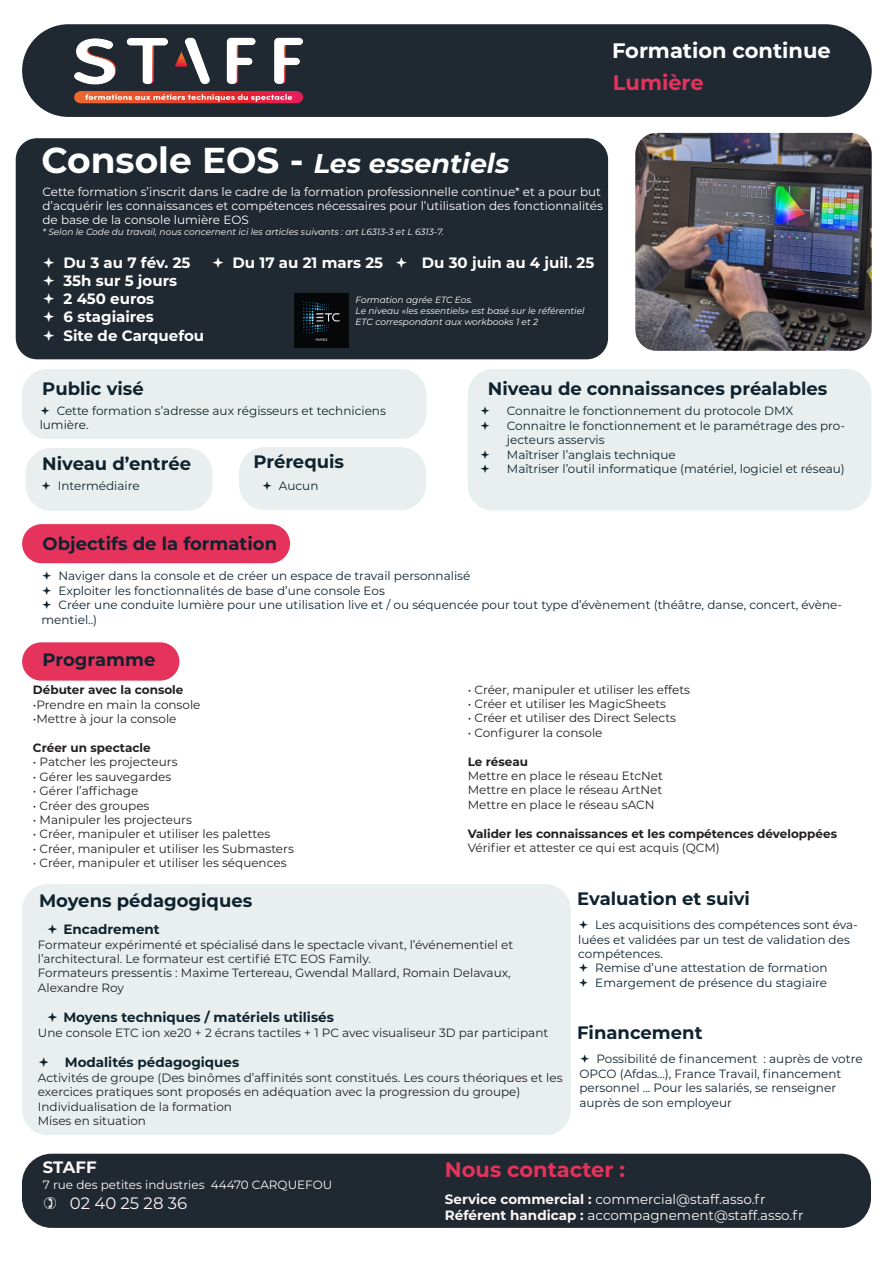
<style>
.page{position:relative;width:893px;height:1263px;background:#fff}
.page>*{position:absolute;margin:0;border:0;box-sizing:border-box;transform-origin:0 0}
.t1{font:italic 700 27px "Montserrat";color:#fff}
.t2{font:700 21px "Montserrat";color:#e5335b}
.t3{font:700 21px "Montserrat";color:#fff}
.t4{font:700 18px "Montserrat";color:#0f232f}
.t5{font:16.5px "Montserrat";color:#fef8f8}
.t6{font:700 16.5px "Montserrat";letter-spacing:-.005em;color:#fef8f8}
.t7{font:700 15px "Montserrat";color:#fff}
.t8{font:13.5px "Montserrat";color:#fef8f8}
.t9{font:700 13.5px "Montserrat";color:#0f232f}
.t10{font:12px/14.4px "Montserrat";color:#231f20}
.t11{font:12px/14.4px "Montserrat";color:#0f232f}
.t12{font:12px/14.4px "Montserrat";color:#fff}
.t13{font:700 12px "Montserrat";color:#231f20}
.t14{font:12px "Montserrat";color:#fef8f8}
.t15{font:italic 9px/10.8px "Montserrat";color:#fff}
.s1{font-style:normal;font-size:36px}
.s2{font-weight:700}
</style>
<div class="page">
<div style="left:22px;top:884px;width:549px;height:251px;background:#e9efee;border-radius:26px"></div>
<div style="left:239px;top:447px;width:187px;height:63px;background:#e9efee;border-radius:26px"></div>
<div style="left:22px;top:642px;width:157px;height:39px;background:#e5335b;border-radius:19px"></div>
<div style="left:22px;top:524px;width:268px;height:39px;background:#e5335b;border-radius:20px"></div>
<div style="left:22px;top:24px;width:850px;height:93px;background:#202932;border-radius:46px"></div>
<div style="left:16px;top:138px;width:592px;height:221px;background:#202932;border-radius:21px"></div>
<img style="left:54px;top:24px;width:267px;height:80px">
<div style="left:22px;top:369px;width:404px;height:70px;background:#e9efee;border-radius:26px"></div>
<div style="left:468px;top:369px;width:403px;height:141px;background:#e9efee;border-radius:26px"></div>
<div style="left:26px;top:448px;width:187px;height:63px;background:#e9efee;border-radius:26px"></div>
<img style="left:635px;top:133px;width:237px;height:218px">
<div style="left:22px;top:1154px;width:849px;height:74px;background:#202932;border-radius:30px"></div>
<img style="left:295px;top:294px;width:53px;height:53px">
<p class="t3" style="left:612px;top:36px;width:220px">Formation continue</p>
<p class="t2" style="left:613px;top:67px;width:92px">Lumière</p>
<p class="t1" style="left:41px;top:144px;width:469px"><span class="s1">Console EOS -</span> Les essentiels</p>
<p class="t12" style="left:43px;top:184px;width:562px">Cette formation s’inscrit dans le cadre de la formation professionnelle continue* et a pour but d’acquérir les connaissances et compétences nécessaires pour l’utilisation des fonctionnalités de base de la console lumière EOS</p>
<p class="t15" style="left:43px;top:226px;width:403px">* Selon le Code du travail, nous concernent ici les articles suivants : art L6313-3 et L 6313-7.</p>
<p class="t7" style="left:64px;top:251px;width:128px">Du 3 au 7 fév. 25</p>
<p class="t7" style="left:64px;top:269px;width:115px">35h sur 5 jours</p>
<p class="t7" style="left:64px;top:287px;width:92px">2 450 euros</p>
<p class="t7" style="left:64px;top:305px;width:92px">6 stagiaires</p>
<p class="t7" style="left:64px;top:325px;width:142px">Site de Carquefou</p>
<p class="t4" style="left:42px;top:375px;width:103px">Public visé</p>
<p class="t11" style="left:40px;top:403px;width:348px;text-indent:17px">Cette formation s’adresse aux régisseurs et techniciens lumière.</p>
<p class="t7" style="left:233px;top:252px;width:152px">Du 17 au 21 mars 25</p>
<p class="t7" style="left:422px;top:251px;width:174px">Du 30 juin au 4 juil. 25</p>
<p class="t15" style="left:355px;top:294px;width:119px">Formation agrée ETC Eos.</p>
<p class="t15" style="left:355px;top:305px;width:231px">Le niveau «les essentiels» est basé sur le référentiel<br>ETC correspondant aux workbooks 1 et 2</p>
<p class="t4" style="left:488px;top:375px;width:341px">Niveau de connaissances préalables</p>
<p class="t11" style="left:507px;top:403px;width:288px">Connaitre le fonctionnement du protocole DMX</p>
<p class="t11" style="left:507px;top:418px;width:340px">Connaitre le fonctionnement et le paramétrage des pro&shy;jecteurs asservis</p>
<p class="t11" style="left:507px;top:447px;width:170px">Maîtriser l’anglais technique</p>
<p class="t11" style="left:507px;top:461px;width:340px">Maîtriser l’outil informatique (matériel, logiciel et réseau)</p>
<p class="t4" style="left:253px;top:449px;width:92px">Prérequis</p>
<p class="t11" style="left:279px;top:478px;width:41px">Aucun</p>
<p class="t4" style="left:42px;top:450px;width:150px">Niveau d’entrée</p>
<p class="t11" style="left:58px;top:478px;width:83px">Intermédiaire</p>
<p class="t4" style="left:43px;top:531px;width:236px">Objectifs de la formation</p>
<p class="t11" style="left:59px;top:568px;width:413px">Naviger dans la console et de créer un espace de travail personnalisé</p>
<p class="t11" style="left:59px;top:583px;width:328px">Exploiter les fonctionnalités de base d’une console Eos</p>
<p class="t11" style="left:42px;top:597px;width:802px;text-indent:17px">Créer une conduite lumière pour une utilisation live et / ou séquencée pour tout type d’évènement (théâtre, danse, concert, évène&shy;mentiel..)</p>
<p class="t4" style="left:43px;top:646px;width:114px">Programme</p>
<p class="t13" style="left:33px;top:681px;width:152px">Débuter avec la console</p>
<p class="t10" style="left:33px;top:697px;width:169px">•Prendre en main la console</p>
<p class="t10" style="left:33px;top:711px;width:145px">•Mettre à jour la console</p>
<p class="t13" style="left:33px;top:739px;width:119px">Créer un spectacle</p>
<p class="t10" style="left:33px;top:754px;width:146px">• Patcher les projecteurs</p>
<p class="t10" style="left:33px;top:769px;width:140px">• Gérer les sauvegardes</p>
<p class="t10" style="left:33px;top:783px;width:107px">• Gérer l’affichage</p>
<p class="t10" style="left:33px;top:798px;width:118px">• Créer des groupes</p>
<p class="t10" style="left:33px;top:812px;width:160px">• Manipuler les projecteurs</p>
<p class="t10" style="left:33px;top:826px;width:239px">• Créer, manipuler et utiliser les palettes</p>
<p class="t10" style="left:33px;top:841px;width:262px">• Créer, manipuler et utiliser les Submasters</p>
<p class="t10" style="left:33px;top:855px;width:255px">• Créer, manipuler et utiliser les séquences</p>
<p class="t10" style="left:468px;top:682px;width:224px">• Créer, manipuler et utiliser les effets</p>
<p class="t10" style="left:468px;top:696px;width:200px">• Créer et utiliser les MagicSheets</p>
<p class="t10" style="left:468px;top:710px;width:210px">• Créer et utiliser des Direct Selects</p>
<p class="t10" style="left:468px;top:725px;width:136px">• Configurer la console</p>
<p class="t13" style="left:468px;top:753px;width:62px">Le réseau</p>
<p class="t10" style="left:468px;top:768px;width:197px">Mettre en place le réseau EtcNet</p>
<p class="t10" style="left:468px;top:782px;width:196px">Mettre en place le réseau ArtNet</p>
<p class="t10" style="left:468px;top:797px;width:188px">Mettre en place le réseau sACN</p>
<p class="t13" style="left:468px;top:825px;width:371px">Valider les connaissances et les compétences développées</p>
<p class="t10" style="left:468px;top:840px;width:254px">Vérifier et attester ce qui est acquis (QCM)</p>
<p class="t4" style="left:39px;top:888px;width:215px">Moyens pédagogiques</p>
<p class="t4" style="left:577px;top:886px;width:174px">Evaluation et suivi</p>
<p class="t11" style="left:578px;top:917px;width:281px;text-indent:17px">Les acquisitions des compétences sont éva&shy;luées et validées par un test de validation des compétences.</p>
<p class="t11" style="left:595px;top:960px;width:234px">Remise d’une attestation de formation</p>
<p class="t11" style="left:595px;top:975px;width:233px">Emargement de présence du stagiaire</p>
<p class="t9" style="left:63px;top:920px;width:98px">Encadrement</p>
<p class="t10" style="left:38px;top:937px;width:477px">Formateur expérimenté et spécialisé dans le spectacle vivant, l’événementiel et l’architectural. Le formateur est certifié ETC EOS Family.</p>
<p class="t10" style="left:38px;top:965px;width:474px">Formateurs pressentis : Maxime Tertereau, Gwendal Mallard, Romain Delavaux,<br>Alexandre Roy</p>
<p class="t9" style="left:63px;top:1008px;width:272px">Moyens techniques / matériels utilisés</p>
<p class="t10" style="left:38px;top:1025px;width:512px">Une console ETC ion xe20 + 2 écrans tactiles + 1 PC avec visualiseur 3D par participant</p>
<p class="t9" style="left:65px;top:1053px;width:176px">Modalités pédagogiques</p>
<p class="t10" style="left:38px;top:1070px;width:526px">Activités de groupe (Des binômes d’affinités sont constitués. Les cours théoriques et les exercices pratiques sont proposés en adéquation avec la progression du groupe)</p>
<p class="t10" style="left:38px;top:1099px;width:196px">Individualisation de la formation</p>
<p class="t10" style="left:38px;top:1113px;width:110px">Mises en situation</p>
<p class="t4" style="left:577px;top:1020px;width:127px">Financement</p>
<p class="t11" style="left:579px;top:1051px;width:285px;text-indent:17px">Possibilité de financement : auprès de votre OPCO (Afdas...), France Travail, financement personnel ... Pour les salariés, se renseigner auprès de son employeur</p>
<p class="t6" style="left:43px;top:1155px;width:55px">STAFF</p>
<p class="t14" style="left:43px;top:1176px;width:291px">7 rue des petites industries 44470 CARQUEFOU</p>
<p class="t5" style="left:70px;top:1191px;width:119px">02 40 25 28 36</p>
<p class="t2" style="left:445px;top:1154px;width:182px">Nous contacter :</p>
<p class="t8" style="left:445px;top:1190px;width:322px"><span class="s2">Service commercial :</span> commercial@staff.asso.fr</p>
<p class="t8" style="left:445px;top:1206px;width:360px"><span class="s2">Référent handicap :</span> accompagnement@staff.asso.fr</p>
</div>
